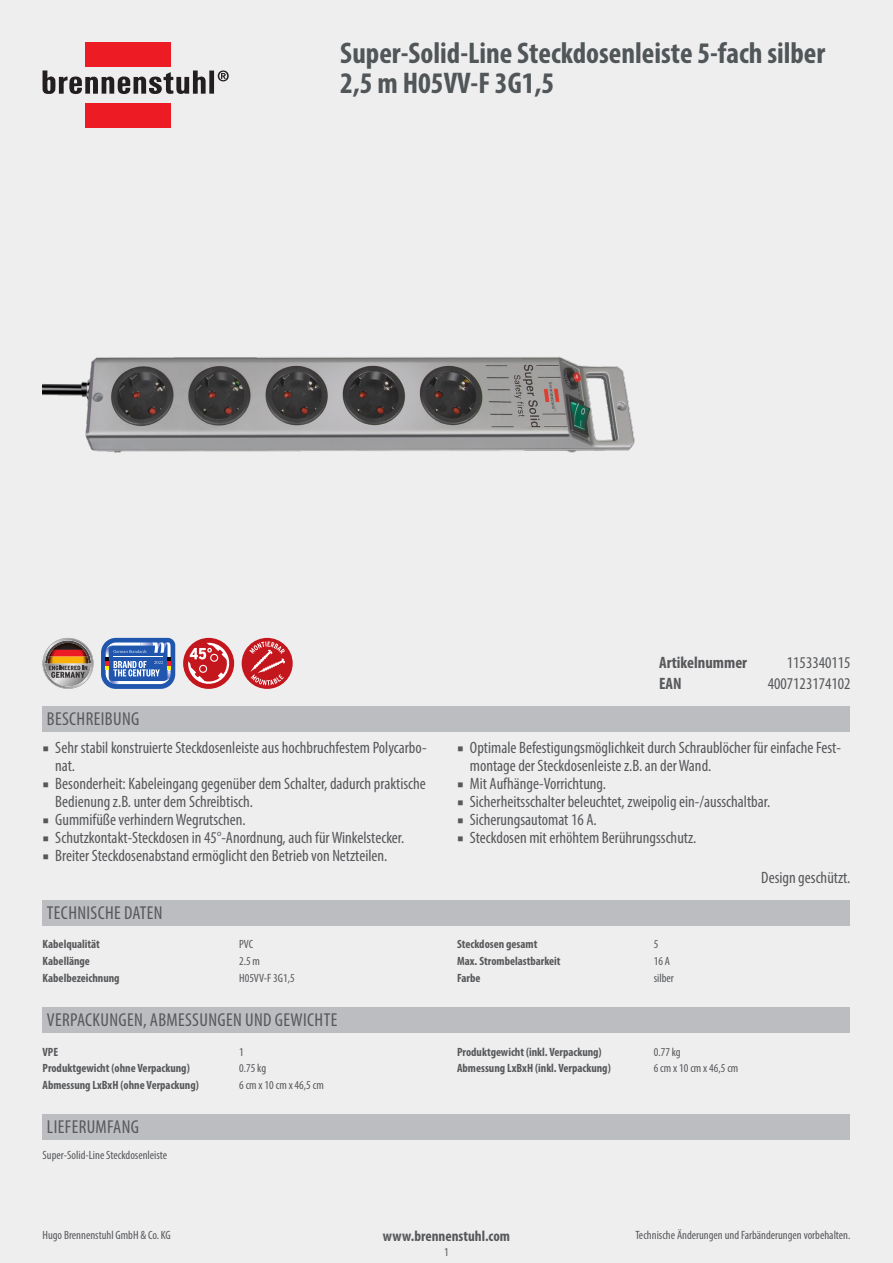
<style>
.page{position:relative;width:893px;height:1263px;background:#eeeeef}
.page>*{position:absolute;margin:0;border:0;box-sizing:border-box;transform-origin:0 0}
.t1{font:700 condensed 30px/30px "Myriad Pro";color:#515659}
.table_headline{font:condensed 18.75px "Myriad Pro";letter-spacing:.02em;color:#57585a}
.table_footer{font:condensed 16.5px/18px "Myriad Pro";color:#57585a}
.header_value{font:condensed 16.5px "Myriad Pro";color:#57585a}
.header_key{font:700 condensed 16.5px "Myriad Pro";color:#57585a}
.footer_middle{font:700 condensed 15px "Myriad Pro";color:#57585a}
.techdata_key{font:700 condensed 12px "Myriad Pro";color:#57585a}
.techdata_value{font:condensed 12px "Myriad Pro";color:#57585a}
.footer_right{font:condensed 12px "Myriad Pro";color:#57585a}
.scope_of_delivery{font:condensed 12px "Myriad Pro";color:#57585a}
.footer_left{font:condensed 12px "Myriad Pro";color:#57585a}
.pageno{font:condensed 12px "Myriad Pro";color:#57585a}
.s1{font-family:"Minion Pro";font-stretch:normal}
</style>
<div class="page">
<img style="left:43px;top:356px;width:592px;height:97px">
<div style="left:85px;top:43px;width:86px;height:24px;background:#ed1c24"></div>
<div style="left:85px;top:103px;width:86px;height:25px;background:#ed1c24"></div>
<div style="left:209px;top:71px;width:5px;height:23px;background:#231f20"></div>
<svg style="left:43px;top:70px;width:163px;height:24px"></svg>
<svg style="left:218px;top:70px;width:11px;height:11px"></svg>
<svg style="left:43px;top:638px;width:51px;height:51px"></svg>
<svg style="left:101px;top:638px;width:74px;height:51px;background:#5e81be"></svg>
<svg style="left:184px;top:639px;width:49px;height:49px"></svg>
<div style="left:242px;top:638px;width:51px;height:51px;background:#c4161d;border-radius:50%"></div>
<svg style="left:249px;top:641px;width:37px;height:44px"></svg>
<div style="left:43px;top:706px;width:807px;height:25px;background:#bcbdc0"></div>
<div style="left:43px;top:900px;width:807px;height:25px;background:#bcbdc0"></div>
<div style="left:43px;top:1007px;width:807px;height:26px;background:#bcbdc0"></div>
<div style="left:43px;top:1114px;width:807px;height:26px;background:#bcbdc0"></div>
<p class="t1" style="left:340px;top:37px;width:487px">Super-Solid-Line Steckdosenleiste 5-fach silber<br>2,5 m H05VV-F 3G1,5</p>
<p class="table_headline" style="left:47px;top:707px;width:94px">BESCHREIBUNG</p>
<p class="table_footer" style="left:55px;top:738px;width:373px;text-indent:-13px"><span class="s1">■</span> Sehr stabil konstruierte Steckdosenleiste aus hochbruchfestem Polycarbo&shy;nat.</p>
<p class="table_footer" style="left:55px;top:774px;width:372px;text-indent:-13px"><span class="s1">■</span> Besonderheit: Kabeleingang gegenüber dem Schalter, dadurch praktische<br>Bedienung z.B. unter dem Schreibtisch.</p>
<p class="table_footer" style="left:43px;top:810px;width:205px"><span class="s1">■</span> Gummifüße verhindern Wegrutschen.</p>
<p class="table_footer" style="left:43px;top:828px;width:363px"><span class="s1">■</span> Schutzkontakt-Steckdosen in 45°-Anordnung, auch für Winkelstecker.</p>
<p class="table_footer" style="left:43px;top:846px;width:346px"><span class="s1">■</span> Breiter Steckdosenabstand ermöglicht den Betrieb von Netzteilen.</p>
<p class="table_headline" style="left:47px;top:901px;width:117px">TECHNISCHE DATEN</p>
<p class="techdata_key" style="left:43px;top:937px;width:59px">Kabelqualität</p>
<p class="techdata_value" style="left:239px;top:937px;width:16px">PVC</p>
<p class="techdata_key" style="left:43px;top:953px;width:49px">Kabellänge</p>
<p class="techdata_value" style="left:239px;top:954px;width:22px">2.5 m</p>
<p class="techdata_key" style="left:43px;top:970px;width:79px">Kabelbezeichnung</p>
<p class="techdata_value" style="left:239px;top:970px;width:57px">H05VV-F 3G1,5</p>
<p class="table_headline" style="left:47px;top:1009px;width:292px">VERPACKUNGEN, ABMESSUNGEN UND GEWICHTE</p>
<p class="techdata_key" style="left:43px;top:1044px;width:17px">VPE</p>
<p class="techdata_value" style="left:239px;top:1044px;width:6px">1</p>
<p class="techdata_key" style="left:43px;top:1061px;width:149px">Produktgewicht (ohne Verpackung)</p>
<p class="techdata_value" style="left:239px;top:1061px;width:28px">0.75 kg</p>
<p class="techdata_key" style="left:43px;top:1077px;width:158px">Abmessung LxBxH (ohne Verpackung)</p>
<p class="techdata_value" style="left:239px;top:1077px;width:86px">6 cm x 10 cm x 46,5 cm</p>
<p class="table_headline" style="left:47px;top:1116px;width:94px">LIEFERUMFANG</p>
<p class="scope_of_delivery" style="left:43px;top:1147px;width:126px">Super-Solid-Line Steckdosenleiste</p>
<p class="header_key" style="left:659px;top:652px;width:89px">Artikelnummer</p>
<p class="header_value" style="left:787px;top:652px;width:65px">1153340115</p>
<p class="header_key" style="left:659px;top:673px;width:24px">EAN</p>
<p class="header_value" style="left:768px;top:673px;width:84px">4007123174102</p>
<p class="table_footer" style="left:470px;top:738px;width:373px;text-indent:-13px"><span class="s1">■</span> Optimale Befestigungsmöglichkeit durch Schraublöcher für einfache Fest&shy;montage der Steckdosenleiste z.B. an der Wand.</p>
<p class="table_footer" style="left:457px;top:774px;width:150px"><span class="s1">■</span> Mit Aufhänge-Vorrichtung.</p>
<p class="table_footer" style="left:457px;top:792px;width:315px"><span class="s1">■</span> Sicherheitsschalter beleuchtet, zweipolig ein-/ausschaltbar.</p>
<p class="table_footer" style="left:457px;top:810px;width:141px"><span class="s1">■</span> Sicherungsautomat 16 A.</p>
<p class="table_footer" style="left:457px;top:828px;width:241px"><span class="s1">■</span> Steckdosen mit erhöhtem Berührungsschutz.</p>
<p class="table_footer" style="left:761px;top:868px;width:91px">Design geschützt.</p>
<p class="techdata_key" style="left:457px;top:937px;width:82px">Steckdosen gesamt</p>
<p class="techdata_value" style="left:654px;top:937px;width:6px">5</p>
<p class="techdata_key" style="left:457px;top:953px;width:105px">Max. Strombelastbarkeit</p>
<p class="techdata_value" style="left:654px;top:954px;width:18px">16 A</p>
<p class="techdata_key" style="left:457px;top:970px;width:25px">Farbe</p>
<p class="techdata_value" style="left:654px;top:970px;width:22px">silber</p>
<p class="techdata_key" style="left:457px;top:1044px;width:146px">Produktgewicht (inkl. Verpackung)</p>
<p class="techdata_value" style="left:654px;top:1044px;width:28px">0.77 kg</p>
<p class="techdata_key" style="left:457px;top:1061px;width:155px">Abmessung LxBxH (inkl. Verpackung)</p>
<p class="techdata_value" style="left:654px;top:1061px;width:86px">6 cm x 10 cm x 46,5 cm</p>
<p class="footer_left" style="left:43px;top:1228px;width:130px">Hugo Brennenstuhl GmbH &amp; Co. KG</p>
<p class="footer_right" style="left:635px;top:1228px;width:216px">Technische Änderungen und Farbänderungen vorbehalten.</p>
<p class="footer_middle" style="left:383px;top:1227px;width:129px">www.brennenstuhl.com</p>
<p class="pageno" style="left:444px;top:1245px;width:6px">1</p>
</div>
